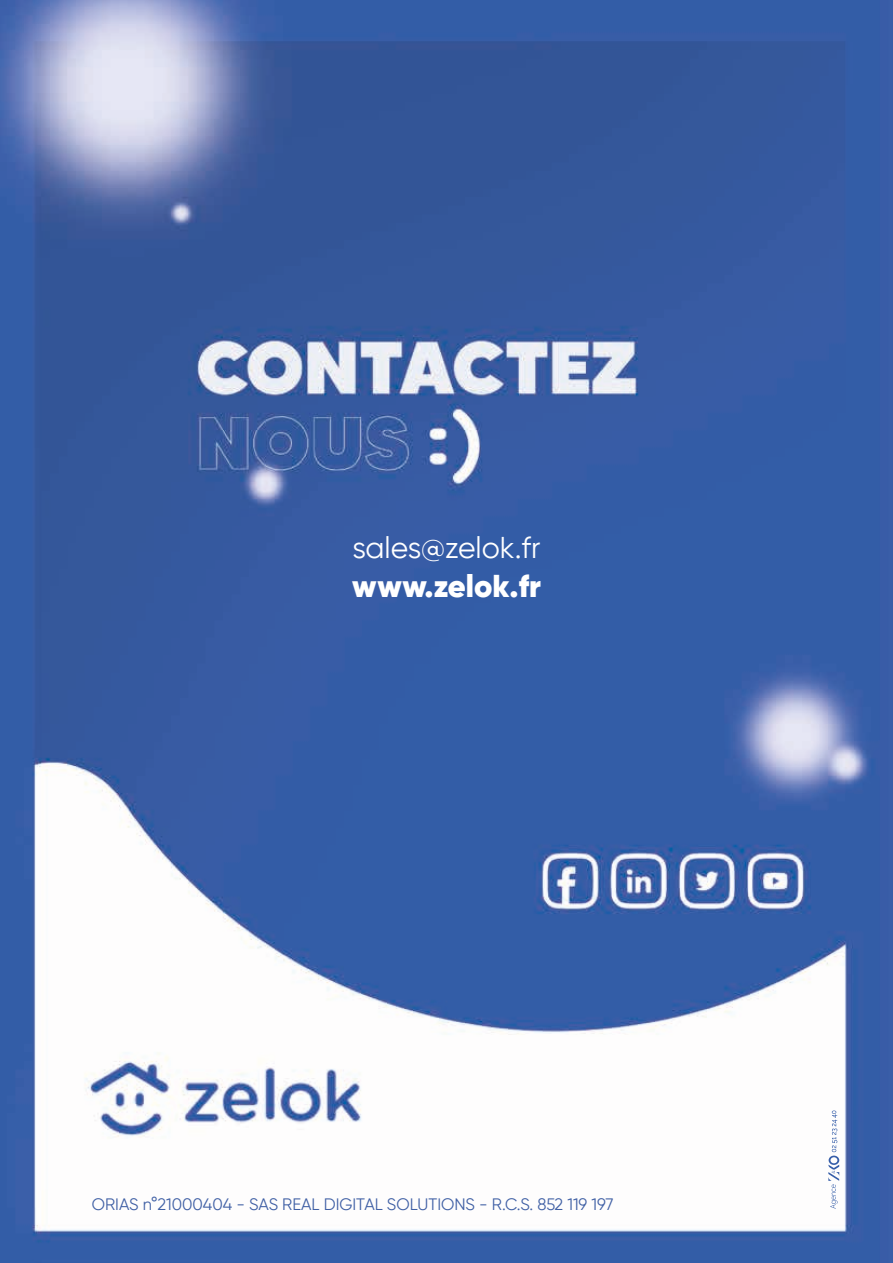
<style>
.page{position:relative;width:893px;height:1263px;background:#fff}
.page>*{position:absolute;margin:0;border:0;box-sizing:border-box;transform-origin:0 0}
.t1{font:900 31.5px "Gilroy";color:#fff}
.t2{font:30px "Gilroy";color:#fff}
.t3{font:16.5px "Gilroy";color:#4060a5}
</style>
<div class="page">
<img style="left:0;top:0;width:893px;height:1263px">
<svg style="left:828px;top:1110px;width:11px;height:99px"></svg>
<h2 class="t2" style="left:352px;top:535px;width:190px">sales@zelok.fr</h2>
<h1 class="t1" style="left:352px;top:573px;width:191px">www.zelok.fr</h1>
<p class="t3" style="left:92px;top:1197px;width:523px">ORIAS n°21000404 - SAS REAL DIGITAL SOLUTIONS - R.C.S. 852 119 197</p>
</div>
